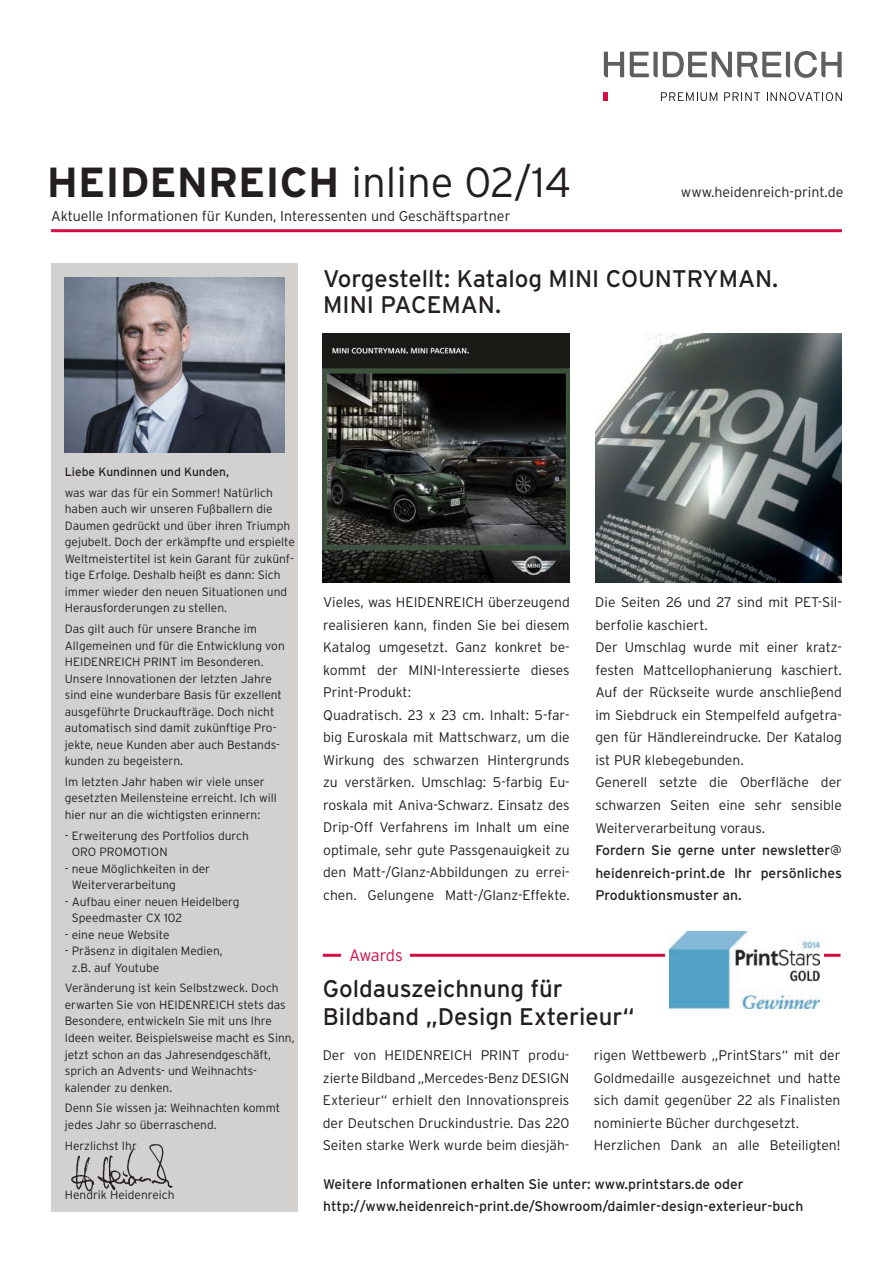
<style>
.page{position:relative;width:893px;height:1263px;background:#fff}
.page>*{position:absolute;margin:0;border:0;box-sizing:border-box;transform-origin:0 0}
.t1{font:700 42px "Interstate";color:#231f20}
.t2{font:24px/25.5px "Interstate";color:#231f20}
.t3{font:300 16.5px "Interstate";letter-spacing:-.015em;color:#d20d44}
.t4{font:300 14.25px "Interstate";color:#231f20}
.t5{font:300 13.95px/22.5px "Interstate";color:#231f20}
.t6{font:13.95px/22.5px "Interstate";color:#231f20;text-align:justify}
.t7{font:300 12px/16.5px "Interstate";color:#231f20}
.t8{font:12px "Interstate";color:#231f20}
.s1{font-weight:300}
</style>
<div class="page">
<svg style="left:604px;top:52px;width:20px;height:25px"></svg>
<svg style="left:630px;top:51px;width:212px;height:27px"></svg>
<svg style="left:661px;top:92px;width:56px;height:9px"></svg>
<svg style="left:724px;top:92px;width:36px;height:9px"></svg>
<svg style="left:767px;top:92px;width:75px;height:9px"></svg>
<svg style="left:604px;top:92px;width:4px;height:9px"></svg>
<div style="left:51px;top:264px;width:247px;height:948px;background:#d2d1d0"></div>
<img style="left:65px;top:277px;width:219px;height:175px">
<img style="left:71px;top:1144px;width:102px;height:48px">
<hr style="left:51px;top:229px;width:791px;height:3px;background:#d20d44">
<hr style="left:323px;top:954px;width:517px;height:3px;background:#d20d44">
<div style="left:342px;top:946px;width:68px;height:17px;background:#fff"></div>
<img style="left:595px;top:334px;width:247px;height:248px">
<img style="left:323px;top:334px;width:246px;height:248px">
<div style="left:665px;top:932px;width:159px;height:81px;background:#fff"></div>
<img style="left:670px;top:932px;width:149px;height:77px">
<h1 class="t1" style="left:47px;top:159px;width:526px">HEIDENREICH <span class="s1">inline 02/14</span></h1>
<p class="t4" style="left:51px;top:208px;width:461px">Aktuelle Informationen für Kunden, Interessenten und Geschäftspartner</p>
<p class="t4" style="left:681px;top:184px;width:164px">www.heidenreich-print.de</p>
<h2 class="t2" style="left:323px;top:266px;width:457px">Vorgestellt: Katalog MINI COUNTRYMAN.<br>MINI PACEMAN.</h2>
<p class="t8" style="left:65px;top:465px;width:166px">Liebe Kundinnen und Kunden,</p>
<p class="t7" style="left:65px;top:484px;width:232px">was war das für ein Sommer! Natürlich haben auch wir unseren Fußballern die Daumen gedrückt und über ihren Triumph gejubelt. Doch der erkämpfte und erspielte Weltmeistertitel ist kein Garant für zukünf&shy;tige Erfolge. Deshalb heißt es dann: Sich immer wieder den neuen Situationen und Herausforderungen zu stellen.</p>
<p class="t7" style="left:65px;top:621px;width:221px">Das gilt auch für unsere Branche im Allgemeinen und für die Entwicklung von HEIDENREICH PRINT im Besonderen.<br>Unsere Innovationen der letzten Jahre sind eine wunderbare Basis für exzellent ausgeführte Druckaufträge. Doch nicht automatisch sind damit zukünftige Pro&shy;jekte, neue Kunden aber auch Bestands&shy;kunden zu begeistern.</p>
<p class="t7" style="left:65px;top:773px;width:213px">Im letzten Jahr haben wir viele unser gesetzten Meilensteine erreicht. Ich will hier nur an die wichtigsten erinnern:</p>
<p class="t7" style="left:72px;top:827px;width:179px;text-indent:-7px">- Erweiterung des Portfolios durch<br>ORO PROMOTION</p>
<p class="t7" style="left:72px;top:860px;width:140px;text-indent:-7px">- neue Möglichkeiten in der<br>Weiterverarbeitung</p>
<p class="t7" style="left:72px;top:893px;width:169px;text-indent:-7px">- Aufbau einer neuen Heidelberg<br>Speedmaster CX 102</p>
<p class="t7" style="left:65px;top:926px;width:106px">- eine neue Website</p>
<p class="t7" style="left:72px;top:943px;width:152px;text-indent:-7px">- Präsenz in digitalen Medien, z.B. auf Youtube</p>
<p class="t7" style="left:65px;top:980px;width:231px">Veränderung ist kein Selbstzweck. Doch erwarten Sie von HEIDENREICH stets das Besondere, entwickeln Sie mit uns Ihre Ideen weiter. Beispielsweise macht es Sinn, jetzt schon an das Jahresendgeschäft, sprich an Advents- und Weihnachts&shy;kalender zu denken.</p>
<p class="t7" style="left:65px;top:1100px;width:217px">Denn Sie wissen ja: Weihnachten kommt jedes Jahr so überraschend.</p>
<p class="t7" style="left:65px;top:1137px;width:74px">Herzlichst Ihr</p>
<p class="t7" style="left:65px;top:1186px;width:111px">Hendrik Heidenreich</p>
<p class="t5" style="left:323px;top:591px;width:248px">Vieles, was HEIDENREICH überzeugend realisieren kann, finden Sie bei diesem Katalog umgesetzt. Ganz konkret be&shy;kommt der MINI-Interessierte dieses Print-Produkt:<br>Quadratisch. 23 x 23 cm. Inhalt: 5-far&shy;big Euroskala mit Mattschwarz, um die Wirkung des schwarzen Hintergrunds zu verstärken. Umschlag: 5-farbig Eu&shy;roskala mit Aniva-Schwarz. Einsatz des Drip-Off Verfahrens im Inhalt um eine optimale, sehr gute Passgenauigkeit zu den Matt-/Glanz-Abbildungen zu errei&shy;chen. Gelungene Matt-/Glanz-Effekte.</p>
<p class="t5" style="left:595px;top:591px;width:248px">Die Seiten 26 und 27 sind mit PET-Sil&shy;berfolie kaschiert.<br>Der Umschlag wurde mit einer kratz&shy;festen Mattcellophanierung kaschiert.<br>Auf der Rückseite wurde anschließend im Siebdruck ein Stempelfeld aufgetra&shy;gen für Händlereindrucke. Der Katalog ist PUR klebegebunden.<br>Generell setzte die Oberfläche der schwarzen Seiten eine sehr sensible Weiterverarbeitung voraus.</p>
<p class="t6" style="left:595px;top:839px;width:248px">Fordern Sie gerne unter newsletter@ heidenreich-print.de Ihr persönliches Produktionsmuster an.</p>
<h3 class="t3" style="left:349px;top:946px;width:55px">Awards</h3>
<h2 class="t2" style="left:323px;top:974px;width:313px;line-height:28.5px">Goldauszeichnung für<br>Bildband „Design Exterieur“</h2>
<p class="t5" style="left:323px;top:1044px;width:248px;text-align:justify">Der von HEIDENREICH PRINT produ&shy;zierte Bildband „Mercedes-Benz DESIGN Exterieur“ erhielt den Innovationspreis der Deutschen Druckindustrie. Das 220<br>Seiten starke Werk wurde beim diesjäh-</p>
<p class="t5" style="left:594px;top:1044px;width:248px">rigen Wettbewerb „PrintStars“ mit der Goldmedaille ausgezeichnet und hatte sich damit gegenüber 22 als Finalisten nominierte Bücher durchgesetzt.<br>Herzlichen Dank an alle Beteiligten!</p>
<p class="t6" style="left:323px;top:1172px;width:482px">Weitere Informationen erhalten Sie unter: www.printstars.de oder http://www.heidenreich-print.de/Showroom/daimler-design-exterieur-buch</p>
</div>
